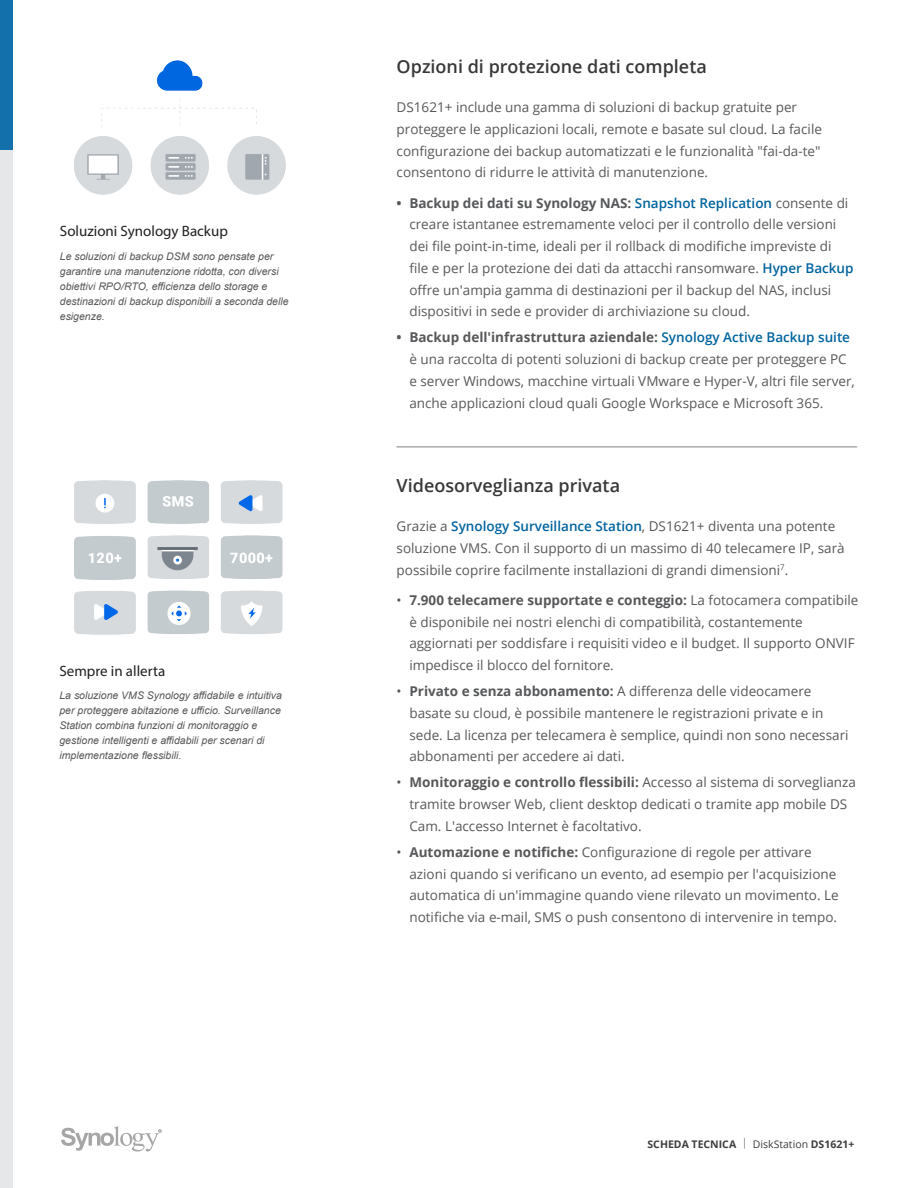
<style>
.page{position:relative;width:918px;height:1188px;background:#fff}
.page>*{position:absolute;margin:0;border:0;box-sizing:border-box;transform-origin:0 0}
.Chapter_Title{font:600 18px "Open Sans";color:#383839}
.Graphic_Title{font:15px "Myriad Pro";color:#231f20}
.Body_Content{font:13.5px/21.8px "Open Sans";color:#57585a}
.Graphic_Text{font:italic 10.5px/15px "Arial";color:#57585a}
.t1{font:700 10.5px "Open Sans";color:#3e3e3f}
.s1{font-weight:700}
.s2{font-weight:600;color:#00639e}
.s3{font-weight:300}
.s4{font-weight:400}
</style>
<div class="page">
<div style="left:0;top:0;width:13px;height:150px;background:#1470aa"></div>
<svg style="left:61px;top:1126px;width:101px;height:26px"></svg>
<hr style="left:397px;top:447px;width:460px;height:1px;background:#808285">
<div style="left:0;top:150px;width:13px;height:1038px;background:#e6e7e9"></div>
<img style="left:74px;top:60px;width:212px;height:135px">
<img style="left:74px;top:480px;width:209px;height:155px">
<p class="Graphic_Title" style="left:60px;top:222px;width:169px">Soluzioni Synology Backup</p>
<p class="Graphic_Text" style="left:60px;top:248px;width:230px">Le soluzioni di backup DSM sono pensate per garantire una manutenzione ridotta, con diversi obiettivi RPO/RTO, efficienza dello storage e destinazioni di backup disponibili a seconda delle esigenze.</p>
<p class="Graphic_Title" style="left:59px;top:661px;width:107px">Sempre in allerta</p>
<p class="Graphic_Text" style="left:59px;top:688px;width:224px">La soluzione VMS Synology affidabile e intuitiva per proteggere abitazione e ufficio. Surveillance Station combina funzioni di monitoraggio e gestione intelligenti e affidabili per scenari di implementazione flessibili.</p>
<p class="Chapter_Title" style="left:397px;top:54px;width:312px">Opzioni di protezione dati completa</p>
<p class="Body_Content" style="left:397px;top:96px;width:427px">DS1621+ include una gamma di soluzioni di backup gratuite per proteggere le applicazioni locali, remote e basate sul cloud. La facile configurazione dei backup automatizzati e le funzionalità "fai-da-te" consentono di ridurre le attività di manutenzione.</p>
<p class="Body_Content" style="left:409px;top:191px;width:446px;text-indent:-13px"><span class="s1">• Backup dei dati su Synology NAS:</span> <span class="s2">Snapshot Replication</span> consente di creare istantanee estremamente veloci per il controllo delle versioni dei file point-in-time, ideali per il rollback di modifiche impreviste di file e per la protezione dei dati da attacchi ransomware. <span class="s2">Hyper Backup </span>offre un'ampia gamma di destinazioni per il backup del NAS, inclusi dispositivi in sede e provider di archiviazione su cloud.</p>
<p class="Body_Content" style="left:409px;top:326px;width:447px;text-indent:-13px"><span class="s1">• Backup dell'infrastruttura aziendale:</span> <span class="s2">Synology Active Backup suite </span>è una raccolta di potenti soluzioni di backup create per proteggere PC e server Windows, macchine virtuali VMware e Hyper-V, altri file server, anche applicazioni cloud quali Google Workspace e Microsoft 365.</p>
<p class="Chapter_Title" style="left:397px;top:473px;width:225px">Videosorveglianza privata</p>
<p class="Body_Content" style="left:397px;top:515px;width:450px">Grazie a <span class="s2">Synology Surveillance Station</span>, DS1621+ diventa una potente soluzione VMS. Con il supporto di un massimo di 40 telecamere IP, sarà possibile coprire facilmente installazioni di grandi dimensioni<sup>7</sup>.</p>
<p class="Body_Content" style="left:409px;top:589px;width:451px;text-indent:-13px">• <span class="s1">7.900 telecamere supportate e conteggio:</span> La fotocamera compatibile è disponibile nei nostri elenchi di compatibilità, costantemente aggiornati per soddisfare i requisiti video e il budget. Il supporto ONVIF impedisce il blocco del fornitore.</p>
<p class="Body_Content" style="left:409px;top:680px;width:441px;text-indent:-13px">• <span class="s1">Privato e senza abbonamento:</span> A differenza delle videocamere basate su cloud, è possibile mantenere le registrazioni private e in sede. La licenza per telecamera è semplice, quindi non sono necessari abbonamenti per accedere ai dati.</p>
<p class="Body_Content" style="left:409px;top:771px;width:448px;text-indent:-13px">• <span class="s1">Monitoraggio e controllo flessibili:</span> Accesso al sistema di sorveglianza tramite browser Web, client desktop dedicati o tramite app mobile DS<br>Cam. L'accesso Internet è facoltativo.</p>
<p class="Body_Content" style="left:409px;top:841px;width:431px;text-indent:-13px">• <span class="s1">Automazione e notifiche:</span> Configurazione di regole per attivare azioni quando si verificano un evento, ad esempio per l'acquisizione automatica di un'immagine quando viene rilevato un movimento. Le notifiche via e-mail, SMS o push consentono di intervenire in tempo.</p>
<p class="t1" style="left:648px;top:1136px;width:208px">SCHEDA TECNICA <span class="s3">|</span> <span class="s4">DiskStation</span> DS1621+</p>
</div>
